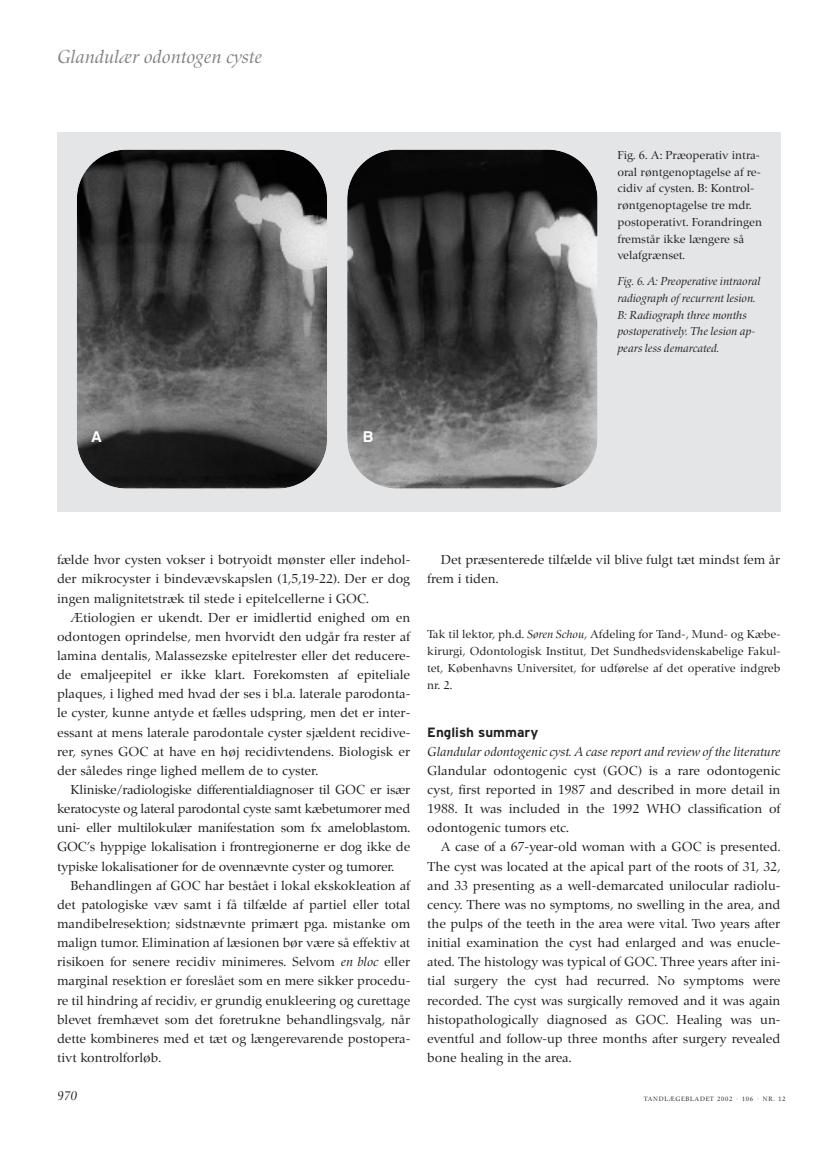
<style>
.page{position:relative;width:830px;height:1161px;background:#fff}
.page>*{position:absolute;margin:0;border:0;box-sizing:border-box;transform-origin:0 0}
.t1{font:italic 19.5px "Zapf Renais SB";color:#808285}
.t2{font:700 15px "Helvetica";color:#fff}
.t3{font:13.5px/19.2px "Zapf Renais SB";color:#231f20;text-align:justify}
.t4{font:italic 13.5px "Zapf Renais SB";color:#231f20}
.t5{font:700 13.5px "Interstate";color:#231f20}
.t6{font:12px/16.8px "Zapf Renais SB";color:#231f20;text-align:justify}
.t7{font:italic 12px/16.8px "Zapf Renais SB";color:#231f20}
.t8{font:6.45px "Zapf Renais SB";letter-spacing:.11em;color:#231f20}
.s1{font-style:italic}
</style>
<div class="page">
<svg style="left:57px;top:132px;width:724px;height:380px"></svg>
<h1 class="t1" style="left:57px;top:46px;width:206px">Glandulær odontogen cyste</h1>
<p class="t2" style="left:91px;top:431px;width:12px">A</p>
<p class="t2" style="left:363px;top:431px;width:12px">B</p>
<p class="t6" style="left:617px;top:148px;width:146px;text-align:left">Fig. 6. A: Præoperativ intra&shy;oral røntgenoptagelse af re&shy;cidiv af cysten. B: Kontrol&shy;røntgenoptagelse tre mdr. postoperativt. Forandringen fremstår ikke længere så velafgrænset.</p>
<p class="t7" style="left:617px;top:274px;width:144px">Fig. 6. A: Preoperative intraoral radiograph of recurrent lesion.<br>B: Radiograph three months postoperatively. The lesion ap&shy;pears less demarcated.</p>
<p class="t3" style="left:57px;top:551px;width:354px">fælde hvor cysten vokser i botryoidt mønster eller indehol&shy;der mikrocyster i bindevævskapslen (1,5,19-22). Der er dog ingen malignitetstræk til stede i epitelcellerne i GOC.</p>
<p class="t3" style="left:57px;top:609px;width:354px;text-indent:13px">Ætiologien er ukendt. Der er imidlertid enighed om en odontogen oprindelse, men hvorvidt den udgår fra rester af lamina dentalis, Malassezske epitelrester eller det reducere&shy;de emaljeepitel er ikke klart. Forekomsten af epiteliale plaques, i lighed med hvad der ses i bl.a. laterale parodonta&shy;le cyster, kunne antyde et fælles udspring, men det er inter&shy;essant at mens laterale parodontale cyster sjældent recidive&shy;rer, synes GOC at have en høj recidivtendens. Biologisk er der således ringe lighed mellem de to cyster.</p>
<p class="t3" style="left:57px;top:781px;width:354px;text-indent:13px">Kliniske/radiologiske differentialdiagnoser til GOC er især keratocyste og lateral parodontal cyste samt kæbetumorer med uni- eller multilokulær manifestation som fx ameloblastom.<br>GOC’s hyppige lokalisation i frontregionerne er dog ikke de typiske lokalisationer for de ovennævnte cyster og tumorer.</p>
<p class="t3" style="left:57px;top:877px;width:354px;text-indent:13px">Behandlingen af GOC har bestået i lokal ekskokleation af det patologiske væv samt i få tilfælde af partiel eller total mandibelresektion; sidstnævnte primært pga. mistanke om malign tumor. Elimination af læsionen bør være så effektiv at risikoen for senere recidiv minimeres. Selvom <span class="s1">en bloc</span> eller marginal resektion er foreslået som en mere sikker procedu&shy;re til hindring af recidiv, er grundig enukleering og curettage blevet fremhævet som det foretrukne behandlingsvalg, når dette kombineres med et tæt og længerevarende postopera&shy;tivt kontrolforløb.</p>
<p class="t3" style="left:427px;top:551px;width:354px;text-indent:13px">Det præsenterede tilfælde vil blive fulgt tæt mindst fem år frem i tiden.</p>
<p class="t6" style="left:427px;top:627px;width:354px">Tak til lektor, ph.d. <span class="s1">Søren Schou</span>, Afdeling for Tand-, Mund- og Kæbe&shy;kirurgi, Odontologisk Institut, Det Sundhedsvidenskabelige Fakul&shy;tet, Københavns Universitet, for udførelse af det operative indgreb nr. 2.</p>
<p class="t5" style="left:427px;top:726px;width:113px">English summary</p>
<p class="t4" style="left:427px;top:744px;width:354px">Glandular odontogenic cyst. A case report and review of the literature</p>
<p class="t3" style="left:427px;top:762px;width:354px">Glandular odontogenic cyst (GOC) is a rare odontogenic cyst, first reported in 1987 and described in more detail in 1988. It was included in the 1992 WHO classification of odontogenic tumors etc.</p>
<p class="t3" style="left:427px;top:838px;width:354px;text-indent:13px">A case of a 67-year-old woman with a GOC is presented.<br>The cyst was located at the apical part of the roots of 31, 32, and 33 presenting as a well-demarcated unilocular radiolu&shy;cency. There was no symptoms, no swelling in the area, and the pulps of the teeth in the area were vital. Two years after initial examination the cyst had enlarged and was enucle&shy;ated. The histology was typical of GOC. Three years after ini&shy;tial surgery the cyst had recurred. No symptoms were recorded. The cyst was surgically removed and it was again histopathologically diagnosed as GOC. Healing was un&shy;eventful and follow-up three months after surgery revealed bone healing in the area.</p>
<p class="t4" style="left:57px;top:1088px;width:22px">970</p>
<p class="t8" style="left:643px;top:1094px;width:143px">TANDLÆGEBLADET 2002 · 106 · NR. 12</p>
</div>
